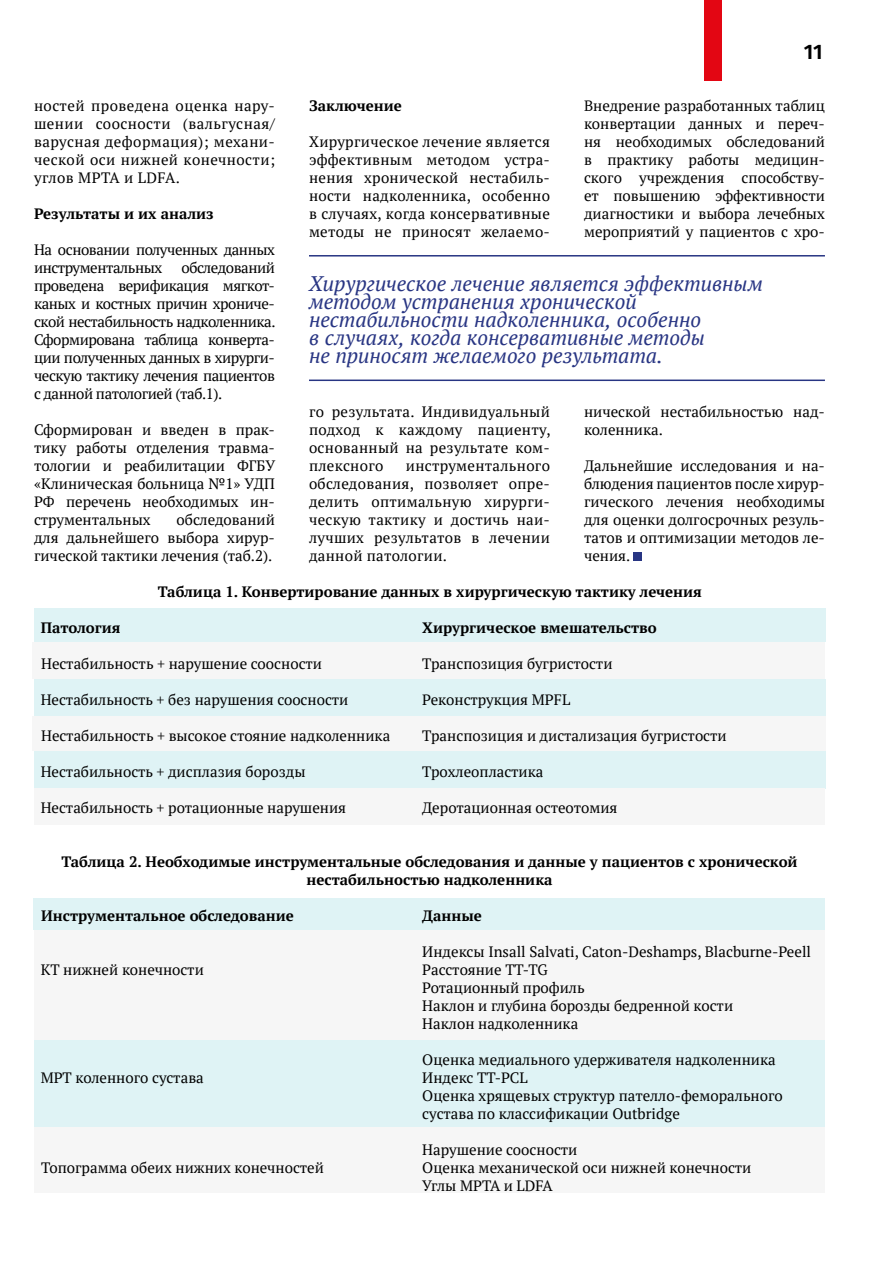
<style>
.page{position:relative;width:893px;height:1263px;background:#fff}
.page>*{position:absolute;margin:0;border:0;box-sizing:border-box;transform-origin:0 0}
.t1{font:italic 21px/18px "PT Serif";letter-spacing:-.005em;color:#283583}
.t2{font:600 21px "Fira Sans";color:#000}
.t3{font:15px/18px "PT Serif";color:#000;text-align:justify}
.t4{font:700 15px/18px "PT Serif";color:#000;text-align:center}
.t5{font:15px/18px "PT Serif";letter-spacing:-.03em;color:#000}
</style>
<div class="page">
<div style="left:34px;top:751px;width:792px;height:37px;background:#dff3f5"></div>
<div style="left:34px;top:679px;width:792px;height:37px;background:#dff3f5"></div>
<div style="left:34px;top:608px;width:792px;height:34px;background:#dff3f5"></div>
<div style="left:32px;top:642px;width:793px;height:37px;background:#f6f6f6"></div>
<div style="left:32px;top:716px;width:794px;height:35px;background:#f6f6f6"></div>
<div style="left:34px;top:788px;width:791px;height:36px;background:#f6f6f6"></div>
<div style="left:34px;top:930px;width:791px;height:110px;background:#f6f6f6"></div>
<div style="left:34px;top:1127px;width:791px;height:66px;background:#f6f6f6"></div>
<div style="left:33px;top:899px;width:792px;height:31px;background:#dff3f5"></div>
<div style="left:34px;top:1040px;width:791px;height:87px;background:#dff3f5"></div>
<div style="left:633px;top:552px;width:9px;height:9px;background:#283583"></div>
<hr style="left:309px;top:255px;width:516px;height:2px;background:#283583">
<hr style="left:309px;top:380px;width:516px;height:1px;background:#283583">
<div style="left:704px;top:0;width:17px;height:80px;background:#e30613"></div>
<h1 class="t2" style="left:804px;top:34px;width:20px">11</h1>
<p class="t3" style="left:584px;top:97px;width:242px">Внедрение разработанных таблиц конвертации данных и переч&shy;ня необходимых обследований в практику работы медицин&shy;ского учреждения способству&shy;ет повышению эффективности диагностики и выбора лечебных мероприятий у пациентов с хро-</p>
<p class="t4" style="left:309px;top:96px;width:94px">Заключение</p>
<p class="t3" style="left:309px;top:133px;width:242px">Хирургическое лечение является эффективным методом устра&shy;нения хронической нестабиль&shy;ности надколенника, особенно в случаях, когда консервативные методы не приносят желаемо-</p>
<p class="t3" style="left:34px;top:97px;width:242px">ностей проведена оценка нару&shy;шении соосности (вальгусная/ варусная деформация); механи&shy;ческой оси нижней конечности; углов MPTA и LDFA.</p>
<p class="t4" style="left:34px;top:204px;width:181px">Результаты и их анализ</p>
<p class="t5" style="left:34px;top:241px;width:242px">На основании полученных данных инструментальных</p>
<p class="t3" style="left:34px;top:259px;width:243px;text-indent:148px">обследований проведена верификация мягкот&shy;каных и костных причин хрониче&shy;ской нестабильность надколенника.<br>Сформирована таблица конверта&shy;ции полученных данных в хирурги&shy;ческую тактику лечения пациентов с данной патологией (таб.1).</p>
<p class="t3" style="left:34px;top:421px;width:243px">Сформирован и введен в прак&shy;тику работы отделения травма&shy;тологии и реабилитации ФГБУ «Клиническая больница №1» УДП РФ перечень необходимых ин&shy;струментальных</p>
<h1 class="t1" style="left:309px;top:274px;width:456px">Хирургическое лечение является эффективным методом устранения хронической нестабильности надколенника, особенно<br>в случаях, когда консервативные методы<br>не приносят желаемого результата.</h1>
<p class="t3" style="left:584px;top:403px;width:242px">нической нестабильностью над&shy;коленника.</p>
<p class="t3" style="left:584px;top:457px;width:242px">Дальнейшие исследования и на&shy;блюдения пациентов после хирур&shy;гического лечения необходимы для оценки долгосрочных резуль&shy;татов и оптимизации методов ле&shy;чения.</p>
<p class="t4" style="left:158px;top:582px;width:546px">Таблица 1. Конвертирование данных в хирургическую тактику лечения</p>
<p class="t3" style="left:309px;top:403px;width:243px">го результата. Индивидуальный подход к каждому пациенту, основанный на результате ком&shy;плексного</p>
<p class="t3" style="left:309px;top:457px;width:242px;text-indent:97px">инструментального обследования, позволяет опре&shy;делить оптимальную хирурги&shy;ческую тактику и достичь наи&shy;лучших результатов в лечении данной патологии.</p>
<p class="t3" style="left:34px;top:511px;width:242px;text-indent:143px">обследований для дальнейшего выбора хирур&shy;гической тактики лечения (таб.2).</p>
<p class="t4" style="left:41px;top:618px;width:81px">Патология</p>
<p class="t4" style="left:422px;top:618px;width:236px">Хирургическое вмешательство</p>
<p class="t3" style="left:41px;top:655px;width:282px">Нестабильность + нарушение соосности</p>
<p class="t3" style="left:422px;top:655px;width:192px">Транспозиция бугристости</p>
<p class="t3" style="left:41px;top:691px;width:309px">Нестабильность + без нарушения соосности</p>
<p class="t3" style="left:422px;top:691px;width:149px">Реконструкция MPFL</p>
<p class="t3" style="left:41px;top:727px;width:351px">Нестабильность + высокое стояние надколенника</p>
<p class="t3" style="left:422px;top:727px;width:306px">Транспозиция и дистализация бугристости</p>
<p class="t3" style="left:41px;top:763px;width:266px">Нестабильность + дисплазия борозды</p>
<p class="t3" style="left:422px;top:763px;width:123px">Трохлеопластика</p>
<p class="t3" style="left:41px;top:799px;width:307px">Нестабильность + ротационные нарушения</p>
<p class="t3" style="left:422px;top:799px;width:197px">Деротационная остеотомия</p>
<p class="t4" style="left:61px;top:852px;width:738px">Таблица 2. Необходимые инструментальные обследования и данные у пациентов с хронической нестабильностью надколенника</p>
<p class="t4" style="left:41px;top:906px;width:254px">Инструментальное обследование</p>
<p class="t4" style="left:422px;top:906px;width:61px">Данные</p>
<p class="t3" style="left:41px;top:961px;width:165px">КТ нижней конечности</p>
<p class="t3" style="left:41px;top:1069px;width:165px">МРТ коленного сустава</p>
<p class="t3" style="left:41px;top:1159px;width:284px">Топограмма обеих нижних конечностей</p>
<p class="t3" style="left:422px;top:943px;width:390px;text-align:left">Индексы Insall Salvati, Caton-Deshamps, Blacburne-Peell<br>Расстояние TT-TG<br>Ротационный профиль<br>Наклон и глубина борозды бедренной кости<br>Наклон надколенника</p>
<p class="t3" style="left:422px;top:1051px;width:362px;text-align:left">Оценка медиального удерживателя надколенника Индекс TT-PCL<br>Оценка хрящевых структур пателло-феморального сустава по классификации Outbridge</p>
<p class="t3" style="left:422px;top:1141px;width:331px;text-align:left">Нарушение соосности<br>Оценка механической оси нижней конечности<br>Углы MPTA и LDFA</p>
</div>
